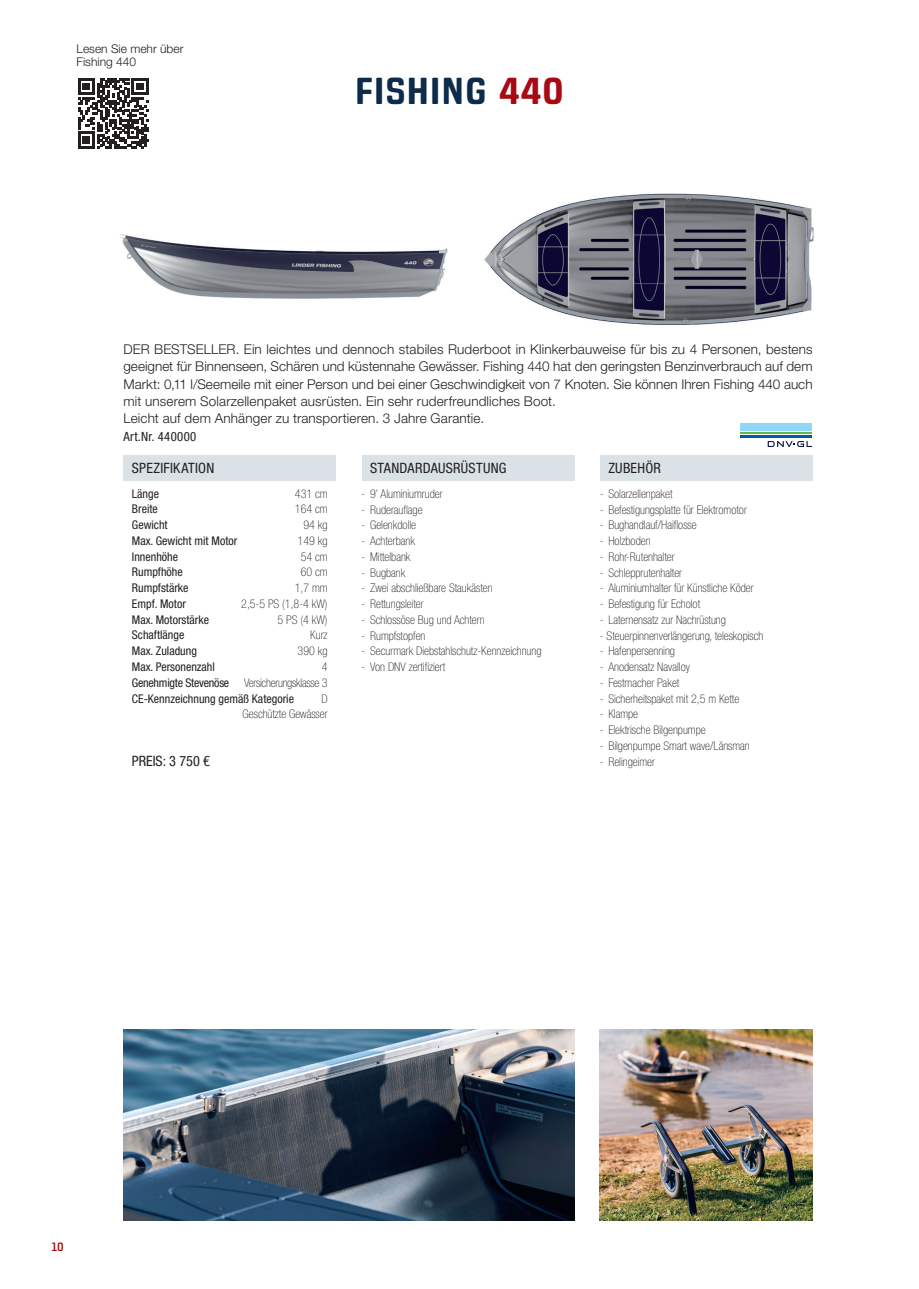
<style>
.page{position:relative;width:919px;height:1289px;background:#fff}
.page>*{position:absolute;margin:0;border:0;box-sizing:border-box;transform-origin:0 0}
.t1{font:700 37.5px "Fromthe Internet Rg";color:#0d2b4b}
.t2{font:condensed 14.25px "Helvetica Neue LT Std";letter-spacing:.02em;color:#231f20}
.t3{font:condensed 14.25px "Helvetica Neue LT Std";color:#231f20}
.t4{font:300 13.5px/17.2px "Helvetica Neue LT Std";letter-spacing:.005em;color:#231f20}
.t5{font:condensed 12.75px "Helvetica Neue LT Std";letter-spacing:.03em;color:#231f20}
.t6{font:100 condensed 12px/15.8px "Helvetica Neue LT Std";color:#231f20;text-align:right}
.t7{font:condensed 12px/15.8px "Helvetica Neue LT Std";color:#231f20;text-align:justify}
.t8{font:300 12px/13.5px "Helvetica Neue LT Std";color:#231f20}
.t9{font:12px "Fromthe Internet Rg";color:#a70a12}
.s1{color:#a70a12}
.s2{font-weight:100}
</style>
<div class="page">
<img style="left:123px;top:1029px;width:451px;height:191px">
<img style="left:600px;top:1029px;width:212px;height:191px">
<img style="left:120px;top:234px;width:328px;height:65px">
<img style="left:484px;top:193px;width:330px;height:132px">
<div style="left:361px;top:455px;width:213px;height:25px;background:#dae2e7"></div>
<div style="left:123px;top:455px;width:213px;height:25px;background:#dae2e7"></div>
<div style="left:600px;top:455px;width:212px;height:25px;background:#dae2e7"></div>
<svg style="left:740px;top:423px;width:72px;height:24px"></svg>
<div style="left:740px;top:423px;width:71px;height:7px;background:#8dd7f7"></div>
<hr style="left:740px;top:433px;width:71px;height:1px;background:#5fbb4e">
<hr style="left:740px;top:435px;width:71px;height:2px;background:#015aaa">
<svg style="left:767px;top:441px;width:44px;height:6px"></svg>
<svg style="left:78px;top:78px;width:71px;height:71px"></svg>
<p class="t8" style="left:77px;top:41px;width:108px">Lesen Sie mehr über<br>Fishing 440</p>
<h1 class="t1" style="left:355px;top:69px;width:210px">FISHING <span class="s1">440</span></h1>
<p class="t4" style="left:123px;top:340px;width:690px">DER BESTSELLER. Ein leichtes und dennoch stabiles Ruderboot in Klinkerbauweise für bis zu 4 Personen, bestens geeignet für Binnenseen, Schären und küstennahe Gewässer. Fishing 440 hat den geringsten Benzinverbrauch auf dem Markt: 0,11 l/Seemeile mit einer Person und bei einer Geschwindigkeit von 7 Knoten. Sie können Ihren Fishing 440 auch mit unserem Solarzellenpaket ausrüsten. Ein sehr ruderfreundliches Boot.<br>Leicht auf dem Anhänger zu transportieren. 3 Jahre Garantie.</p>
<p class="t5" style="left:123px;top:428px;width:74px">Art.Nr. 440000</p>
<p class="t2" style="left:132px;top:460px;width:84px">SPEZIFIKATION</p>
<p class="t2" style="left:370px;top:460px;width:138px">STANDARDAUSRÜSTUNG</p>
<p class="t2" style="left:608px;top:460px;width:54px">ZUBEHÖR</p>
<p class="t7" style="left:132px;top:485px;width:29px">Länge</p>
<p class="t6" style="left:295px;top:485px;width:34px">431 cm</p>
<p class="t7" style="left:132px;top:501px;width:27px">Breite</p>
<p class="t6" style="left:295px;top:501px;width:34px">164 cm</p>
<p class="t7" style="left:132px;top:517px;width:37px">Gewicht</p>
<p class="t6" style="left:303px;top:517px;width:26px">94 kg</p>
<p class="t7" style="left:132px;top:533px;width:107px">Max. Gewicht mit Motor</p>
<p class="t6" style="left:297px;top:533px;width:31px">149 kg</p>
<p class="t7" style="left:132px;top:548px;width:48px">Innenhöhe</p>
<p class="t6" style="left:301px;top:548px;width:28px">54 cm</p>
<p class="t7" style="left:132px;top:564px;width:52px">Rumpfhöhe</p>
<p class="t6" style="left:301px;top:564px;width:28px">60 cm</p>
<p class="t7" style="left:132px;top:580px;width:58px">Rumpfstärke</p>
<p class="t6" style="left:295px;top:580px;width:34px">1,7 mm</p>
<p class="t7" style="left:132px;top:595px;width:55px">Empf. Motor</p>
<p class="t6" style="left:241px;top:595px;width:88px">2,5-5 PS (1,8-4 kW)</p>
<p class="t7" style="left:132px;top:611px;width:79px">Max. Motorstärke</p>
<p class="t6" style="left:277px;top:611px;width:51px">5 PS (4 kW)</p>
<p class="t7" style="left:132px;top:627px;width:54px">Schaftlänge</p>
<p class="t6" style="left:310px;top:627px;width:19px">Kurz</p>
<p class="t7" style="left:132px;top:643px;width:67px">Max. Zuladung</p>
<p class="t6" style="left:297px;top:643px;width:31px">390 kg</p>
<p class="t7" style="left:132px;top:658px;width:85px">Max. Personenzahl</p>
<p class="t7" style="left:132px;top:658px;width:197px;text-indent:190px"><span class="s2">4<br></span>Genehmigte Stevenöse <span class="s2">Versicherungsklasse 3<br></span>CE-Kennzeichnung gemäß Kategorie</p>
<p class="t6" style="left:243px;top:690px;width:86px">D<br>Geschützte Gewässer</p>
<p class="t3" style="left:132px;top:752px;width:80px">PREIS: 3 750 €</p>
<p class="t6" style="left:361px;top:485px;width:82px">- 9’ Aluminiumruder</p>
<p class="t6" style="left:361px;top:501px;width:62px">- Ruderauflage</p>
<p class="t6" style="left:361px;top:517px;width:56px">- Gelenkdolle</p>
<p class="t6" style="left:361px;top:533px;width:55px">- Achterbank</p>
<p class="t6" style="left:361px;top:548px;width:50px">- Mittelbank</p>
<p class="t6" style="left:361px;top:564px;width:45px">- Bugbank</p>
<p class="t6" style="left:361px;top:580px;width:132px">- Zwei abschließbare Staukästen</p>
<p class="t6" style="left:361px;top:596px;width:64px">- Rettungsleiter</p>
<p class="t6" style="left:361px;top:611px;width:125px">- Schlossöse Bug und Achtern</p>
<p class="t6" style="left:361px;top:627px;width:65px">- Rumpfstopfen</p>
<p class="t6" style="left:361px;top:643px;width:181px">- Securmark Diebstahlschutz-Kennzeichnung</p>
<p class="t6" style="left:361px;top:659px;width:85px">- Von DNV zertifiziert</p>
<p class="t6" style="left:600px;top:485px;width:74px">- Solarzellenpaket</p>
<p class="t6" style="left:600px;top:501px;width:148px">- Befestigungsplatte für Elektromotor</p>
<p class="t6" style="left:600px;top:517px;width:98px">- Bughandlauf/Haiflosse</p>
<p class="t6" style="left:600px;top:533px;width:52px">- Holzboden</p>
<p class="t6" style="left:600px;top:548px;width:76px">- Rohr-Rutenhalter</p>
<p class="t6" style="left:600px;top:564px;width:84px">- Schlepprutenhalter</p>
<p class="t6" style="left:600px;top:580px;width:155px">- Aluminiumhalter für Künstliche Köder</p>
<p class="t6" style="left:600px;top:596px;width:102px">- Befestigung für Echolot</p>
<p class="t6" style="left:600px;top:611px;width:127px">- Laternensatz zur Nachrüstung</p>
<p class="t6" style="left:600px;top:627px;width:165px">- Steuerpinnenverlängerung, teleskopisch</p>
<p class="t6" style="left:600px;top:643px;width:77px">- Hafenpersenning</p>
<p class="t6" style="left:600px;top:659px;width:92px">- Anodensatz Navalloy</p>
<p class="t6" style="left:600px;top:674px;width:81px">- Festmacher Paket</p>
<p class="t6" style="left:600px;top:690px;width:141px">- Sicherheitspaket mit 2,5 m Kette</p>
<p class="t6" style="left:600px;top:706px;width:40px">- Klampe</p>
<p class="t6" style="left:600px;top:722px;width:107px">- Elektrische Bilgenpumpe</p>
<p class="t6" style="left:600px;top:737px;width:151px">- Bilgenpumpe Smart wave/Länsman</p>
<p class="t6" style="left:600px;top:753px;width:57px">- Relingeimer</p>
<p class="t9" style="left:51px;top:1239px;width:14px">10</p>
</div>
